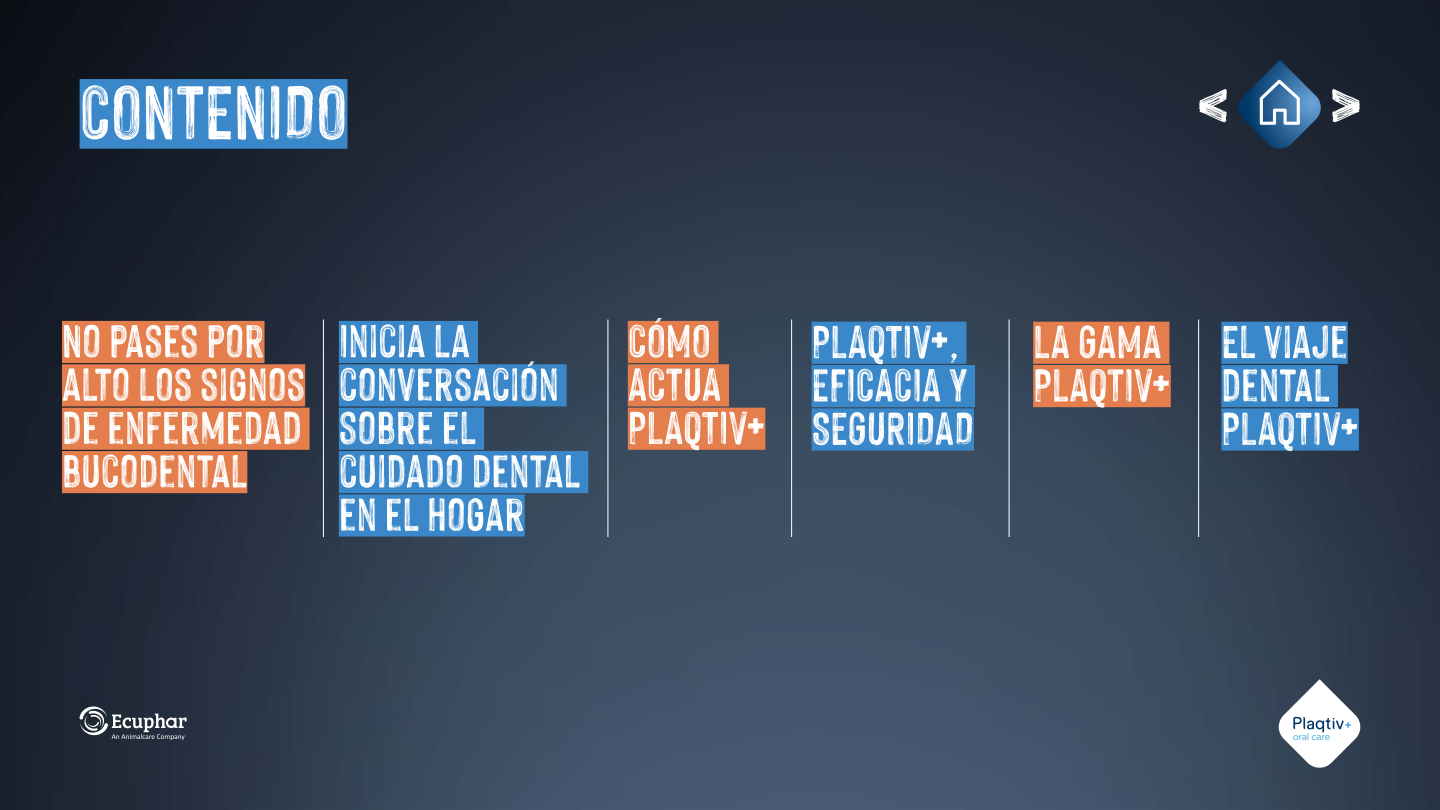
<style>
.page{position:relative;width:1440px;height:810px;background:#fff}
.page>*{position:absolute;margin:0;border:0;box-sizing:border-box;transform-origin:0 0}
.t1{font:102.07px "Hackney Personal Use Only";color:#fff}
.t2{font:83.32px "Hackney Personal Use Only";color:#fff}
.t3{font:50.4px/43.3px "Hackney Personal Use Only";color:#fff}
.t4{font:9.07px "Gotham";letter-spacing:-.025em;color:#38a4dd}
</style>
<div class="page">
<img style="left:0;top:0;width:1440px;height:810px">
<hr style="left:323px;top:320px;width:1px;height:217px;background:#fff">
<hr style="left:608px;top:320px;width:1px;height:217px;background:#fff">
<hr style="left:791px;top:320px;width:1px;height:217px;background:#fff">
<hr style="left:1009px;top:320px;width:1px;height:217px;background:#fff">
<hr style="left:1198px;top:320px;width:1px;height:217px;background:#fff">
<div style="left:80px;top:79px;width:268px;height:70px;background:#3a88ca"></div>
<svg style="left:1277px;top:679px;width:85px;height:90px"></svg>
<svg style="left:1237px;top:60px;width:85px;height:90px"></svg>
<svg style="left:79px;top:706px;width:108px;height:34px"></svg>
<div style="left:62px;top:321px;width:203px;height:42px;background:#e47e4d"></div>
<div style="left:62px;top:364px;width:243px;height:42px;background:#e47e4d"></div>
<div style="left:62px;top:408px;width:248px;height:42px;background:#e47e4d"></div>
<div style="left:62px;top:451px;width:185px;height:42px;background:#e47e4d"></div>
<div style="left:339px;top:321px;width:139px;height:42px;background:#3a88ca"></div>
<div style="left:339px;top:364px;width:228px;height:42px;background:#3a88ca"></div>
<div style="left:339px;top:408px;width:145px;height:42px;background:#3a88ca"></div>
<div style="left:339px;top:451px;width:249px;height:42px;background:#3a88ca"></div>
<div style="left:339px;top:494px;width:186px;height:43px;background:#3a88ca"></div>
<div style="left:628px;top:321px;width:91px;height:42px;background:#e47e4d"></div>
<div style="left:628px;top:364px;width:101px;height:42px;background:#e47e4d"></div>
<div style="left:628px;top:408px;width:137px;height:42px;background:#e47e4d"></div>
<div style="left:812px;top:322px;width:154px;height:42px;background:#3a88ca"></div>
<div style="left:812px;top:365px;width:163px;height:42px;background:#3a88ca"></div>
<div style="left:812px;top:408px;width:162px;height:43px;background:#3a88ca"></div>
<div style="left:1033px;top:322px;width:136px;height:42px;background:#e47e4d"></div>
<div style="left:1033px;top:365px;width:138px;height:42px;background:#e47e4d"></div>
<div style="left:1221px;top:322px;width:127px;height:42px;background:#3a88ca"></div>
<div style="left:1221px;top:365px;width:117px;height:42px;background:#3a88ca"></div>
<div style="left:1221px;top:408px;width:138px;height:43px;background:#3a88ca"></div>
<svg style="left:1199px;top:88px;width:28px;height:34px"></svg>
<h2 class="t2" style="left:80px;top:67px;width:269px">CONTENIDO</h2>
<h1 class="t1" style="left:1327px;top:54px;width:37px">&gt;</h1>
<p class="t3" style="left:62px;top:318px;width:245px">NO PASES POR<br>ALTO LOS SIGNOS<br>DE ENFERMEDAD<br>BUCODENTAL</p>
<p class="t3" style="left:339px;top:318px;width:243px">INICIA LA<br>CONVERSACIÓN<br>SOBRE EL<br>CUIDADO DENTAL<br>EN EL HOGAR</p>
<p class="t3" style="left:628px;top:318px;width:139px">CÓMO<br>ACTUA<br>PLAQTIV+</p>
<p class="t3" style="left:812px;top:319px;width:164px">PLAQTIV+,<br>EFICACIA Y<br>SEGURIDAD</p>
<p class="t3" style="left:1033px;top:319px;width:139px">LA GAMA<br>PLAQTIV+</p>
<p class="t3" style="left:1221px;top:319px;width:139px">EL VIAJE<br>DENTAL<br>PLAQTIV+</p>
<p class="t4" style="left:1293px;top:732px;width:39px">oral care</p>
</div>
